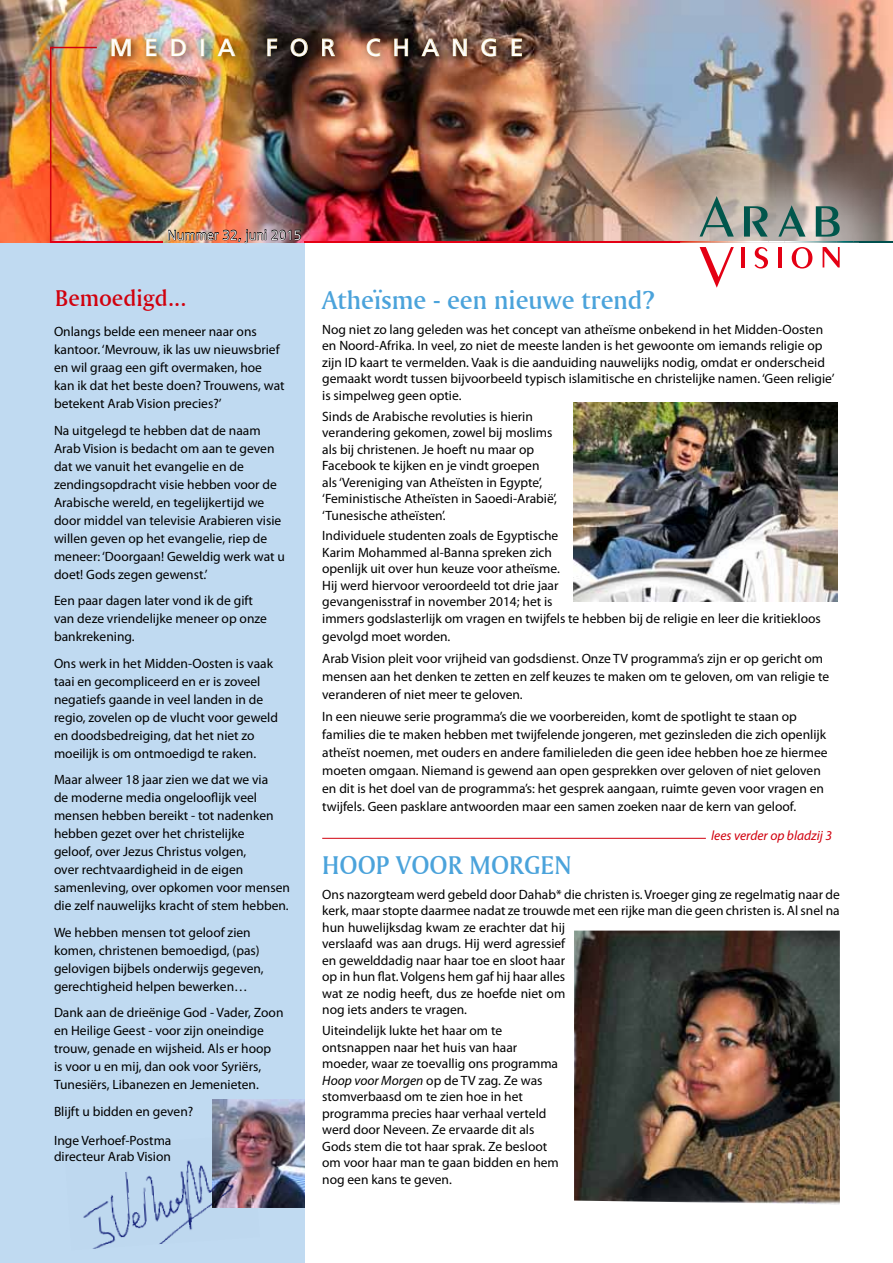
<style>
.page{position:relative;width:893px;height:1263px;background:#fff}
.page>*{position:absolute;margin:0;border:0;box-sizing:border-box;transform-origin:0 0}
.t1{font:27px "Amerigo BT Medium A";color:#4ba3db}
.t2{font:24px "Frutiger";letter-spacing:.5em;color:#fff}
.t3{font:24px "Amerigo BT Medium A";color:#d1010e}
.t4{font:13.5px/18px "Myriad Pro";color:#000}
.t5{font:italic 13.5px "Myriad Pro";color:#d1010e}
.t6{font:300 13.5px "Frutiger";letter-spacing:.01em;color:#fff}
.s1{font-style:italic}
</style>
<div class="page">
<div style="left:0;top:169px;width:304px;height:1094px;background:#c0daf1"></div>
<img style="left:0;top:0;width:893px;height:242px">
<div style="left:156px;top:218px;width:155px;height:34px;background:#fff;opacity:.75"></div>
<img style="left:168px;top:229px;width:133px;height:14px">
<img style="left:49px;top:46px;width:49px;height:197px">
<hr style="left:50px;top:241px;width:112px;height:2px;background:#e40014">
<div style="left:611px;top:128px;width:282px;height:214px;background:#fff;opacity:.57"></div>
<svg style="left:744px;top:206px;width:24px;height:31px"></svg>
<svg style="left:778px;top:205px;width:27px;height:32px"></svg>
<svg style="left:816px;top:206px;width:24px;height:31px"></svg>
<svg style="left:700px;top:196px;width:34px;height:41px"></svg>
<svg style="left:700px;top:247px;width:34px;height:41px"></svg>
<hr style="left:741px;top:247px;width:3px;height:20px;background:#e40014">
<svg style="left:755px;top:247px;width:13px;height:21px"></svg>
<hr style="left:778px;top:247px;width:4px;height:20px;background:#e40014">
<svg style="left:792px;top:247px;width:20px;height:21px"></svg>
<svg style="left:823px;top:247px;width:17px;height:20px"></svg>
<img style="left:680px;top:241px;width:180px;height:2px">
<img style="left:711px;top:241px;width:142px;height:2px">
<hr style="left:860px;top:241px;width:33px;height:2px;background:#004f4d">
<div style="left:105px;top:32px;width:429px;height:36px;background:#000;opacity:.75"></div>
<svg style="left:111px;top:37px;width:20px;height:20px"></svg>
<svg style="left:146px;top:38px;width:11px;height:19px"></svg>
<svg style="left:171px;top:38px;width:15px;height:19px"></svg>
<div style="left:201px;top:39px;width:3px;height:17px;border:1px solid #ead6a2"></div>
<svg style="left:217px;top:38px;width:19px;height:19px"></svg>
<svg style="left:267px;top:38px;width:10px;height:19px"></svg>
<svg style="left:290px;top:38px;width:18px;height:19px"></svg>
<svg style="left:322px;top:38px;width:14px;height:19px"></svg>
<svg style="left:366px;top:38px;width:15px;height:19px"></svg>
<svg style="left:394px;top:38px;width:14px;height:19px"></svg>
<svg style="left:421px;top:38px;width:19px;height:19px"></svg>
<svg style="left:453px;top:38px;width:14px;height:19px"></svg>
<svg style="left:481px;top:38px;width:15px;height:19px"></svg>
<svg style="left:511px;top:38px;width:11px;height:19px"></svg>
<hr style="left:304px;top:241px;width:376px;height:2px;background:#e40014">
<img style="left:573px;top:403px;width:265px;height:198px">
<img style="left:212px;top:1100px;width:92px;height:108px">
<img style="left:83px;top:1135px;width:177px;height:114px">
<img style="left:574px;top:930px;width:266px;height:274px">
<hr style="left:322px;top:838px;width:384px;height:1px;background:#d1010e">
<h2 class="t2" style="left:110px;top:33px;width:127px">MEDIA</h2>
<h2 class="t2" style="left:266px;top:33px;width:71px">FOR</h2>
<h2 class="t2" style="left:366px;top:33px;width:159px">CHANGE</h2>
<p class="t6" style="left:168px;top:227px;width:135px">Nummer 32, juni 2015</p>
<h2 class="t3" style="left:55px;top:284px;width:132px">Bemoedigd...</h2>
<p class="t4" style="left:54px;top:322px;width:232px">Onlangs belde een meneer naar ons kantoor. ‘Mevrouw, ik las uw nieuwsbrief en wil graag een gift overmaken, hoe kan ik dat het beste doen? Trouwens, wat betekent Arab Vision precies?’</p>
<p class="t4" style="left:54px;top:421px;width:232px">Na uitgelegd te hebben dat de naam Arab Vision is bedacht om aan te geven dat we vanuit het evangelie en de zendingsopdracht visie hebben voor de Arabische wereld, en tegelijkertijd we door middel van televisie Arabieren visie willen geven op het evangelie, riep de meneer: ‘Doorgaan! Geweldig werk wat u doet! Gods zegen gewenst.’</p>
<p class="t4" style="left:54px;top:591px;width:214px">Een paar dagen later vond ik de gift van deze vriendelijke meneer op onze bankrekening.</p>
<p class="t4" style="left:54px;top:654px;width:226px">Ons werk in het Midden-Oosten is vaak taai en gecompliceerd en er is zoveel negatiefs gaande in veel landen in de regio, zovelen op de vlucht voor geweld en doodsbedreiging, dat het niet zo moeilijk is om ontmoedigd te raken.</p>
<p class="t4" style="left:54px;top:770px;width:237px">Maar alweer 18 jaar zien we dat we via<br>de moderne media ongelooflijk veel mensen hebben bereikt - tot nadenken hebben gezet over het christelijke<br>geloof, over Jezus Christus volgen,<br>over rechtvaardigheid in de eigen samenleving, over opkomen voor mensen die zelf nauwelijks kracht of stem hebben.</p>
<p class="t4" style="left:54px;top:923px;width:211px">We hebben mensen tot geloof zien komen, christenen bemoedigd, (pas) gelovigen bijbels onderwijs gegeven, gerechtigheid helpen bewerken…</p>
<p class="t4" style="left:54px;top:1003px;width:231px">Dank aan de drieënige God - Vader, Zoon en Heilige Geest - voor zijn oneindige trouw, genade en wijsheid. Als er hoop<br>is voor u en mij, dan ook voor Syriërs, Tunesiërs, Libanezen en Jemenieten.</p>
<p class="t4" style="left:54px;top:1096px;width:141px;line-height:29.2px">Blijft u bidden en geven?<br>Inge Verhoef-Postma</p>
<p class="t4" style="left:54px;top:1147px;width:118px">directeur Arab Vision</p>
<h1 class="t1" style="left:322px;top:284px;width:333px">Atheïsme - een nieuwe trend?</h1>
<p class="t4" style="left:322px;top:321px;width:514px;line-height:16.5px">Nog niet zo lang geleden was het concept van atheïsme onbekend in het Midden-Oosten en Noord-Afrika. In veel, zo niet de meeste landen is het gewoonte om iemands religie op zijn ID kaart te vermelden. Vaak is die aanduiding nauwelijks nodig, omdat er onderscheid gemaakt wordt tussen bijvoorbeeld typisch islamitische en christelijke namen. ‘Geen religie’ is simpelweg geen optie.</p>
<p class="t4" style="left:322px;top:408px;width:236px;line-height:16.5px">Sinds de Arabische revoluties is hierin verandering gekomen, zowel bij moslims als bij christenen. Je hoeft nu maar op Facebook te kijken en je vindt groepen als ‘Vereniging van Atheïsten in Egypte’, ‘Feministische Atheïsten in Saoedi-Arabië’, ‘Tunesische atheïsten’.</p>
<p class="t4" style="left:322px;top:527px;width:500px;line-height:16.5px">Individuele studenten zoals de Egyptische<br>Karim Mohammed al-Banna spreken zich<br>openlijk uit over hun keuze voor atheïsme.<br>Hij werd hiervoor veroordeeld tot drie jaar<br>gevangenisstraf in november 2014; het is<br>immers godslasterlijk om vragen en twijfels te hebben bij de religie en leer die kritiekloos</p>
<p class="t4" style="left:322px;top:625px;width:502px;line-height:22.2px">gevolgd moet worden.<br>Arab Vision pleit voor vrijheid van godsdienst. Onze TV programma’s zijn er op gericht om</p>
<p class="t4" style="left:322px;top:667px;width:508px">mensen aan het denken te zetten en zelf keuzes te maken om te geloven, om van religie te veranderen of niet meer te geloven.</p>
<p class="t4" style="left:322px;top:708px;width:507px">In een nieuwe serie programma’s die we voorbereiden, komt de spotlight te staan op families die te maken hebben met twijfelende jongeren, met gezinsleden die zich openlijk atheïst noemen, met ouders en andere familieleden die geen idee hebben hoe ze hiermee moeten omgaan. Niemand is gewend aan open gesprekken over geloven of niet geloven en dit is het doel van de programma’s: het gesprek aangaan, ruimte geven voor vragen en twijfels. Geen pasklare antwoorden maar een samen zoeken naar de kern van geloof.</p>
<p class="t5" style="left:711px;top:827px;width:122px">lees verder op bladzij 3</p>
<h1 class="t1" style="left:322px;top:848px;width:251px">HOOP VOOR MORGEN</h1>
<p class="t4" style="left:322px;top:886px;width:519px;line-height:16.5px">Ons nazorgteam werd gebeld door Dahab* die christen is. Vroeger ging ze regelmatig naar de kerk, maar stopte daarmee nadat ze trouwde met een rijke man die geen christen is. Al snel na hun huwelijksdag kwam ze erachter dat hij<br>verslaafd was aan drugs. Hij werd agressief<br>en gewelddadig naar haar toe en sloot haar<br>op in hun flat. Volgens hem gaf hij haar alles<br>wat ze nodig heeft, dus ze hoefde niet om<br>nog iets anders te vragen.</p>
<p class="t4" style="left:322px;top:1022px;width:238px;line-height:16.5px">Uiteindelijk lukte het haar om te ontsnappen naar het huis van haar moeder, waar ze toevallig ons programma <span class="s1">Hoop voor Morgen</span> op de TV zag. Ze was stomverbaasd om te zien hoe in het programma precies haar verhaal verteld werd door Neveen. Ze ervaarde dit als Gods stem die tot haar sprak. Ze besloot om voor haar man te gaan bidden en hem nog een kans te geven.</p>
</div>
